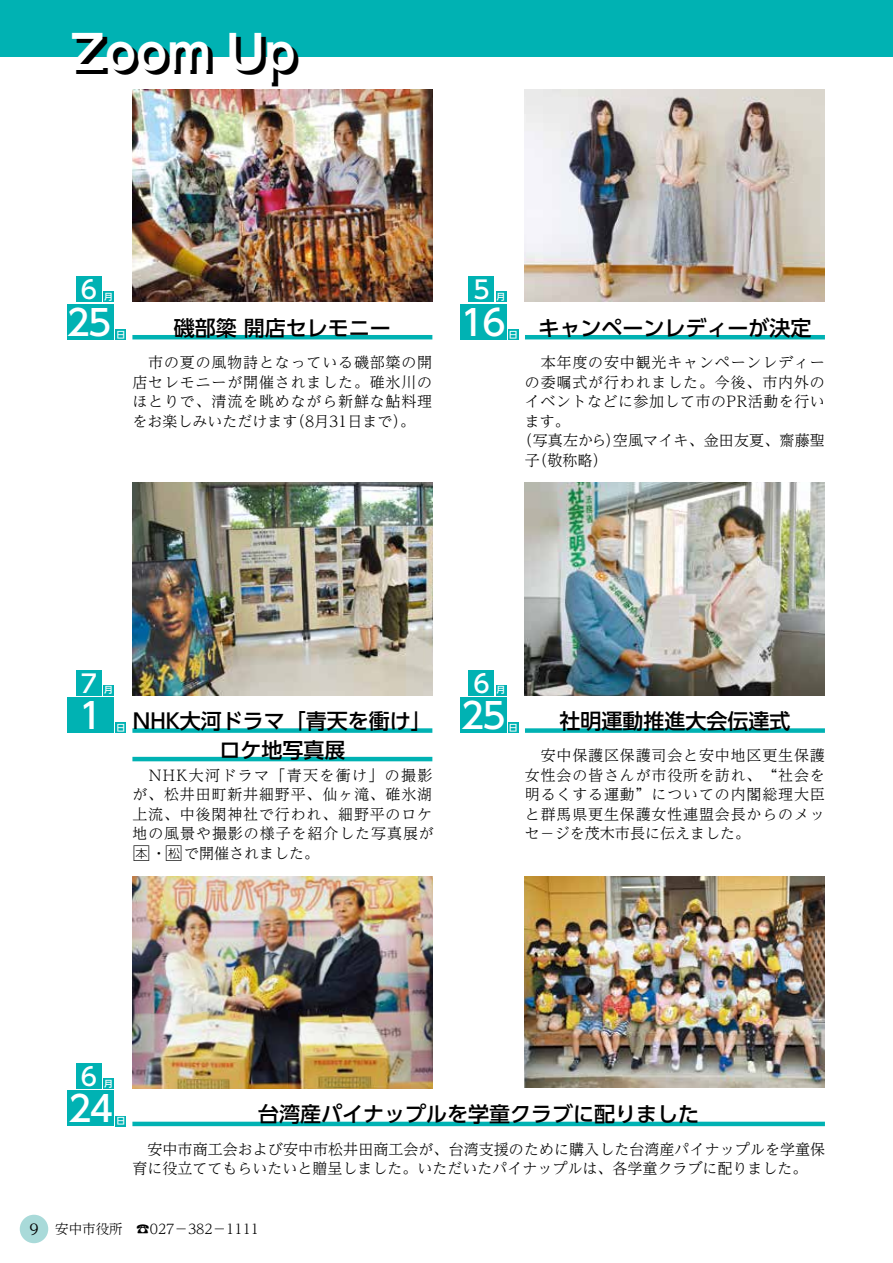
<style>
.page{position:relative;width:893px;height:1263px;background:#fff}
.page>*{position:absolute;margin:0;border:0;box-sizing:border-box;transform-origin:0 0}
.t1{font:700 46.5px "UD Shin Go Pro De";color:#fff}
.t2{font:500 35.25px "UD Shin Go Pro";letter-spacing:-.05em;color:#fff}
.t3{font:500 24.75px "UD Shin Go Pro";color:#fff}
.t4{font:500 21px/28.5px "UD Shin Go Pro";color:#000;text-align:center}
.t5{font:300 15px/19.5px "UD Reimin Pro";letter-spacing:.055em;color:#000}
.t6{font:300 15px/19.5px "UD Reimin Pro";letter-spacing:.005em;color:#000}
.t7{font:300 15px "UD Reimin Pro";color:#000}
.t8{font:300 15px "UD Reimin Pro";letter-spacing:.035em;color:#000}
.t9{font:300 15px "UD Reimin Pro";letter-spacing:.01em;color:#000}
.t10{font:300 15px "UD Reimin Pro";letter-spacing:.09em;color:#000}
.t11{font:15px "UD Reimin Pro";color:#000}
.t12{font:300 13.5px "UD Reimin Pro";color:#000}
.t13{font:300 12px "UD Shin Go Pro";color:#000}
.t14{font:500 8.85px "UD Shin Go Pro";color:#fff}
.s1{font-family:"UD Shin Go Pro";font-size:18px}
.s2{font-size:18px}
</style>
<div class="page">
<img style="left:525px;top:876px;width:300px;height:212px">
<hr style="left:525px;top:335px;width:300px;height:4px;background:#00b2b3">
<hr style="left:132px;top:335px;width:300px;height:4px;background:#00b2b3">
<div style="left:525px;top:728px;width:300px;height:5px;background:#00b2b3"></div>
<div style="left:132px;top:728px;width:300px;height:5px;background:#00b2b3"></div>
<hr style="left:132px;top:757px;width:300px;height:4px;background:#00b2b3">
<hr style="left:132px;top:1122px;width:693px;height:4px;background:#00b2b3">
<div style="left:0;top:0;width:893px;height:57px;background:#00b2b3"></div>
<img style="left:525px;top:89px;width:300px;height:213px">
<img style="left:132px;top:89px;width:300px;height:213px">
<img style="left:525px;top:483px;width:300px;height:212px">
<img style="left:132px;top:483px;width:300px;height:212px">
<img style="left:132px;top:876px;width:300px;height:212px">
<div style="left:20px;top:1215px;width:28px;height:28px;background:#a9dad9;border-radius:50%"></div>
<div style="left:469px;top:277px;width:25px;height:25px;background:#00b2b3"></div>
<div style="left:496px;top:292px;width:10px;height:10px;background:#00b2b3"></div>
<div style="left:460px;top:304px;width:46px;height:35px;background:#00b2b3"></div>
<div style="left:508px;top:329px;width:10px;height:10px;background:#00b2b3"></div>
<div style="left:76px;top:277px;width:25px;height:25px;background:#00b2b3"></div>
<div style="left:104px;top:292px;width:10px;height:10px;background:#00b2b3"></div>
<div style="left:67px;top:304px;width:47px;height:35px;background:#00b2b3"></div>
<div style="left:116px;top:329px;width:10px;height:10px;background:#00b2b3"></div>
<div style="left:469px;top:670px;width:25px;height:25px;background:#00b2b3"></div>
<div style="left:496px;top:685px;width:10px;height:10px;background:#00b2b3"></div>
<div style="left:460px;top:697px;width:46px;height:36px;background:#00b2b3"></div>
<div style="left:508px;top:723px;width:10px;height:10px;background:#00b2b3"></div>
<div style="left:76px;top:670px;width:25px;height:25px;background:#00b2b3"></div>
<div style="left:104px;top:685px;width:10px;height:10px;background:#00b2b3"></div>
<div style="left:67px;top:697px;width:47px;height:36px;background:#00b2b3"></div>
<div style="left:116px;top:723px;width:10px;height:10px;background:#00b2b3"></div>
<div style="left:76px;top:1063px;width:25px;height:25px;background:#00b2b3"></div>
<div style="left:104px;top:1078px;width:10px;height:10px;background:#00b2b3"></div>
<div style="left:67px;top:1090px;width:47px;height:36px;background:#00b2b3"></div>
<div style="left:116px;top:1116px;width:10px;height:10px;background:#00b2b3"></div>
<h1 class="t1" style="left:70px;top:14px;width:227px">Zoom Up</h1>
<h3 class="t3" style="left:81px;top:270px;width:18px">6</h3>
<h2 class="t2" style="left:66px;top:294px;width:46px">25</h2>
<p class="t14" style="left:104px;top:289px;width:10px">月</p>
<p class="t14" style="left:116px;top:327px;width:10px">日</p>
<h3 class="t4" style="left:174px;top:313px;width:218px">磯部簗開店セレモニー</h3>
<p class="t5" style="left:132px;top:352px;width:301px">　市の夏の風物詩となっている磯部簗の開</p>
<p class="t5" style="left:132px;top:372px;width:301px">店セレモニーが開催されました。碓氷川の</p>
<p class="t5" style="left:132px;top:391px;width:301px">ほとりで、清流を眺めながら新鮮な鮎料理</p>
<p class="t7" style="left:290px;top:409px;width:127px">（8月31日まで。(</p>
<p class="t7" style="left:132px;top:409px;width:166px">をお楽しみいただけます</p>
<h3 class="t3" style="left:473px;top:270px;width:18px">5</h3>
<h2 class="t2" style="left:461px;top:294px;width:46px">16</h2>
<p class="t14" style="left:497px;top:289px;width:10px">月</p>
<p class="t14" style="left:509px;top:327px;width:10px">日</p>
<h3 class="t4" style="left:538px;top:313px;width:275px">キャンペーンレディーが決定</h3>
<p class="t5" style="left:525px;top:352px;width:301px">　本年度の安中観光キャンペーンレディー</p>
<p class="t5" style="left:525px;top:372px;width:301px">の委嘱式が行われました。今後、市内外の</p>
<p class="t8" style="left:525px;top:389px;width:301px">イベントなどに参加して市のPR活動を行い</p>
<p class="t5" style="left:525px;top:411px;width:46px">ます。</p>
<p class="t9" style="left:518px;top:428px;width:309px">（写真左から空風マイキ、金田友夏、齋藤聖</p>
<p class="t5" style="left:525px;top:430px;width:97px;text-indent:80px">）（子敬称略(</p>
<h3 class="t3" style="left:81px;top:663px;width:18px">7</h3>
<h2 class="t2" style="left:79px;top:687px;width:25px">1</h2>
<p class="t14" style="left:104px;top:683px;width:10px">月</p>
<p class="t14" style="left:116px;top:720px;width:10px">日</p>
<h3 class="t4" style="left:133px;top:706px;width:301px">NHK大河ドラマ「青天を衝け「ロケ地写真展</h3>
<p class="t10" style="left:132px;top:763px;width:301px">　NHK大河ドラマ「青天を衝け」の撮影</p>
<p class="t5" style="left:132px;top:784px;width:301px">が、松井田町新井細野平、仙ヶ滝、碓氷湖</p>
<p class="t5" style="left:132px;top:804px;width:301px">上流、中後閑神社で行われ、細野平のロケ</p>
<p class="t5" style="left:132px;top:823px;width:303px">地の風景や撮影の様子を紹介した写真展が</p>
<p class="t7" style="left:151px;top:841px;width:169px">・<span class="s1">□</span>で開催されました。</p>
<p class="t13" style="left:132px;top:844px;width:19px">本<span class="s2">□</span></p>
<p class="t13" style="left:168px;top:844px;width:13px">松</p>
<h3 class="t3" style="left:473px;top:663px;width:18px">6</h3>
<h2 class="t2" style="left:461px;top:687px;width:46px">25</h2>
<p class="t14" style="left:497px;top:683px;width:10px">月</p>
<p class="t14" style="left:509px;top:720px;width:10px">日</p>
<h3 class="t4" style="left:559px;top:706px;width:233px">社明運動推進大会伝達式</h3>
<p class="t5" style="left:525px;top:745px;width:301px;text-align:justify">　安中保護区保護司会と安中地区更生保護女性会の皆さんが市役所を訪れ、“社会を明るくする運動”についての内閣総理大臣と群馬県更生保護女性連盟会長からのメッセ－ジを茂木市長に伝えました。</p>
<h3 class="t3" style="left:81px;top:1056px;width:18px">6</h3>
<h2 class="t2" style="left:68px;top:1080px;width:46px">24</h2>
<p class="t14" style="left:104px;top:1076px;width:10px">月</p>
<p class="t14" style="left:116px;top:1114px;width:10px">日</p>
<h3 class="t4" style="left:258px;top:1099px;width:442px">台湾産パイナップルを学童クラブに配りました</h3>
<p class="t6" style="left:132px;top:1139px;width:694px">　安中市商工会および安中市松井田商工会が、台湾支援のために購入した台湾産パイナップルを学童保育に役立ててもらいたいと贈呈しました。いただいたパイナップルは、各学童クラブに配りました。</p>
<p class="t11" style="left:29px;top:1217px;width:11px">9</p>
<p class="t12" style="left:55px;top:1218px;width:205px">安中市役所　☎027－382－1111</p>
</div>
